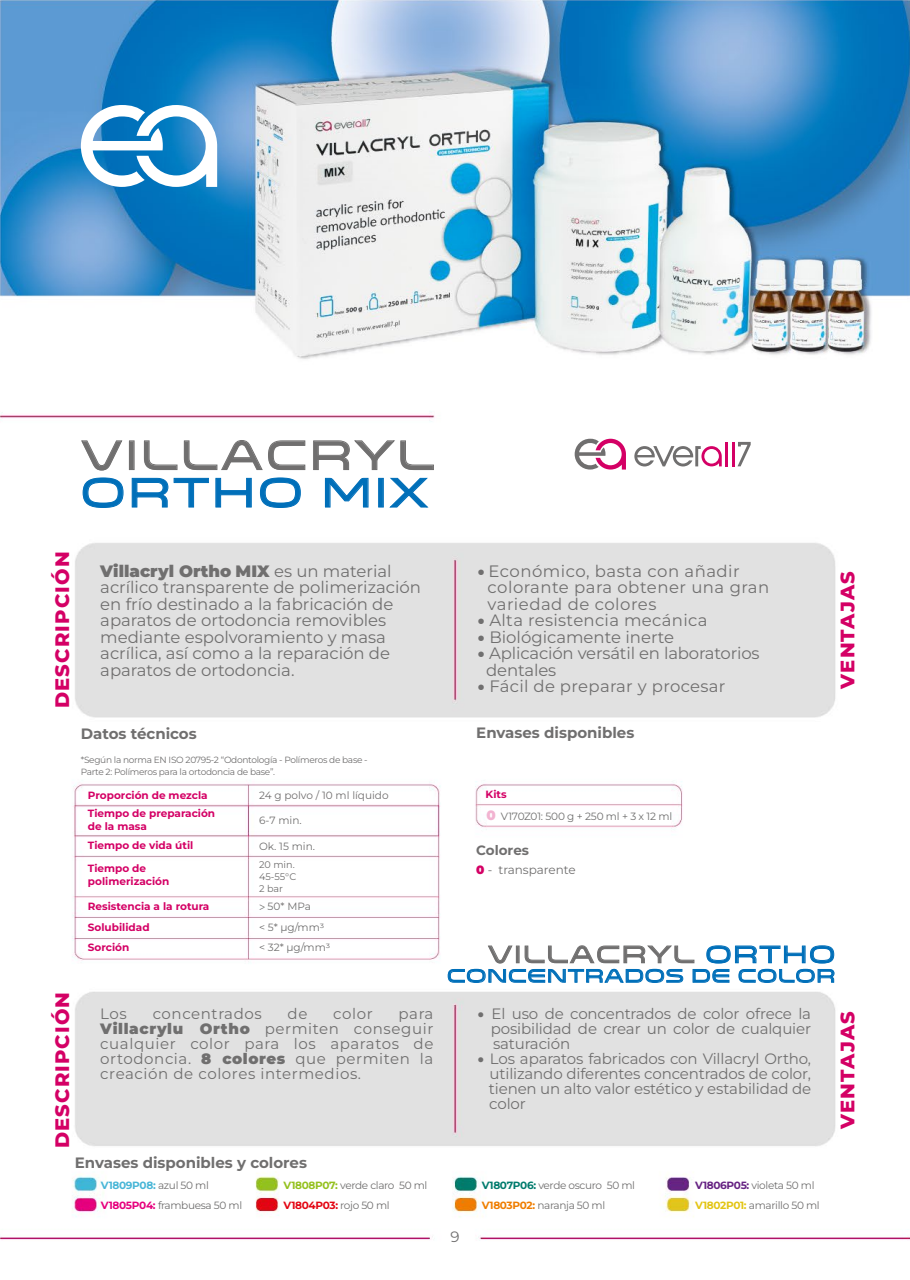
<style>
.page{position:relative;width:910px;height:1280px;background:#fff}
.page>*{position:absolute;margin:0;border:0;box-sizing:border-box;transform-origin:0 0}
.t1{font:42px "Venera 700";letter-spacing:.07em;color:#706f6f}
.t2{font:42px "Venera 700";letter-spacing:.07em;color:#006fb9}
.t3{font:24.45px "Venera 700";letter-spacing:.07em;color:#706f6f}
.t4{font:800 19.5px "Montserrat";letter-spacing:.06em;color:#d40065}
.t5{font:18.75px "Venera 700";letter-spacing:.05em;color:#006fb9}
.t6{font:16.5px/16.5px "Montserrat";color:#706f6f}
.t7{font:16.5px/16.5px "Montserrat";letter-spacing:.03em;color:#706f6f}
.t8{font:16.5px "Montserrat";letter-spacing:.02em;color:#706f6f}
.t9{font:15px/15px "Montserrat";letter-spacing:-.01em;color:#706f6f;text-align:justify}
.t10{font:700 15px "Montserrat";color:#706f6f}
.t11{font:15px "Montserrat";letter-spacing:.04em;color:#706f6f}
.t12{font:700 13.5px "Montserrat";color:#706f6f}
.t13{font:12px "Montserrat";color:#706f6f}
.t14{font:10.5px/21.9px "Montserrat";letter-spacing:-.03em;color:#706f6f}
.t15{font:700 10.5px/20.4px "Montserrat";color:#d40065}
.t16{font:10.5px/20.4px "Montserrat";color:#706f6f}
.t17{font:700 10.5px "Montserrat";letter-spacing:-.03em;color:#e30613}
.t18{font:700 10.5px "Montserrat";letter-spacing:-.03em;color:#49b6d7}
.t19{font:9.6px/12px "Montserrat";color:#706f6f}
.t20{font:9px/12px "Montserrat";letter-spacing:-.035em;color:#706f6f}
.s1{font-weight:900}
.s2{font-family:"Myriad Pro"}
.s3{font-weight:700;color:#d40065}
.s4{font-weight:900;font-size:13.5px;color:#d40065}
.s5{font-weight:900;color:#d40065}
.s6{color:#006fb9}
.s7{font-weight:400;color:#706f6f}
.s8{font-weight:700;color:#95c11f}
.s9{font-weight:700;color:#007b6d}
.s10{font-weight:700;color:#662383}
.s11{font-weight:700;color:#e6007d}
.s12{font-weight:700;color:#ef7d00}
.s13{font-weight:700;color:#e3c514}
</style>
<div class="page">
<img style="left:0;top:0;width:910px;height:1240px">
<svg style="left:80px;top:439px;width:43px;height:32px"></svg>
<div style="left:129px;top:440px;width:6px;height:30px;border:1px solid #706f6f"></div>
<svg style="left:143px;top:439px;width:163px;height:32px"></svg>
<svg style="left:313px;top:439px;width:121px;height:32px"></svg>
<svg style="left:82px;top:477px;width:42px;height:31px"></svg>
<svg style="left:131px;top:477px;width:78px;height:31px"></svg>
<svg style="left:215px;top:477px;width:37px;height:31px"></svg>
<svg style="left:259px;top:477px;width:42px;height:31px"></svg>
<svg style="left:324px;top:477px;width:45px;height:31px"></svg>
<div style="left:378px;top:478px;width:6px;height:30px;border:1px solid #006fb9"></div>
<svg style="left:388px;top:477px;width:41px;height:31px"></svg>
<svg style="left:448px;top:945px;width:387px;height:38px"></svg>
<svg style="left:575px;top:439px;width:51px;height:31px"></svg>
<hr style="left:725px;top:442px;width:3px;height:24px;background:#d40065">
<hr style="left:731px;top:442px;width:3px;height:24px;background:#d40065">
<svg style="left:737px;top:442px;width:14px;height:24px"></svg>
<svg style="left:634px;top:446px;width:88px;height:20px"></svg>
<svg style="left:81px;top:105px;width:136px;height:82px"></svg>
<h1 class="t1" style="left:81px;top:430px;width:355px">VILLACRYL</h1>
<h1 class="t2" style="left:81px;top:467px;width:348px">ORTHO MIX</h1>
<h3 class="t4" style="left:48px;top:708px;width:158px;rotate:-90deg">DESCRIPCIÓN</h3>
<h3 class="t4" style="left:48px;top:1148px;width:158px;rotate:-90deg">DESCRIPCIÓN</h3>
<p class="t6" style="left:100px;top:562px;width:322px"><span class="s1">Villacryl Ortho MIX</span> es un material acrílico transparente de polimerización en frío destinado a la fabricación de aparatos de ortodoncia removibles mediante espolvoramiento y masa acrílica, así como a la reparación de aparatos de ortodoncia.</p>
<p class="t7" style="left:488px;top:562px;width:283px;text-indent:-10px"><span class="s1">•</span> Económico, basta con añadir colorante para obtener una gran variedad de colores</p>
<p class="t8" style="left:478px;top:609px;width:231px"><span class="s1">•</span> Alta resistencia mecánica</p>
<p class="t6" style="left:478px;top:628px;width:198px"><span class="s1">•</span> Biológicamente inerte</p>
<p class="t6" style="left:486px;top:645px;width:275px;text-indent:-8px"><span class="s1">•</span> Aplicación versátil en laboratorios dentales</p>
<p class="t8" style="left:478px;top:675px;width:249px"><span class="s1">•</span> Fácil de preparar y procesar</p>
<p class="t10" style="left:81px;top:723px;width:117px">Datos técnicos</p>
<p class="t20" style="left:81px;top:754px;width:288px">*Según la norma EN ISO 20795-2 “Odontología - Polímeros de base -<br>Parte 2: Polímeros para la ortodoncia de base”.</p>
<p class="t10" style="left:476px;top:722px;width:160px">Envases disponibles</p>
<h3 class="t4" style="left:833px;top:688px;width:119px;rotate:-90deg">VENTAJAS</h3>
<p class="t15" style="left:88px;top:784px;width:121px">Proporción de mezcla</p>
<p class="t16" style="left:259px;top:784px;width:131px">24 g polvo / 10 ml líquido</p>
<p class="t15" style="left:88px;top:806px;width:129px;line-height:13.2px">Tiempo de preparación de la masa</p>
<p class="t14" style="left:259px;top:808px;width:44px">6-7 min.</p>
<p class="t14" style="left:259px;top:835px;width:57px">Ok. 15 min.</p>
<p class="t19" style="left:259px;top:858px;width:39px">20 min.<br>45-55°C<br>2 bar</p>
<p class="t16" style="left:259px;top:896px;width:73px"><span class="s2">&gt;</span> 50* MPa<br>&lt; 5* μg/mm3 &lt; 32* μg/mm3</p>
<p class="t15" style="left:88px;top:833px;width:107px;line-height:22.6px">Tiempo de vida útil<br>Tiempo de</p>
<p class="t15" style="left:88px;top:870px;width:83px">polimerización</p>
<p class="t15" style="left:88px;top:896px;width:123px">Resistencia a la rotura<br>Solubilidad<br>Sorción</p>
<p class="t14" style="left:486px;top:783px;width:188px"><span class="s3">Kits<br></span><span class="s4">0</span> V170Z01: 500 g + 250 ml + 3 x 12 ml</p>
<p class="t12" style="left:476px;top:840px;width:54px">Colores</p>
<p class="t13" style="left:476px;top:862px;width:101px"><span class="s5">0</span> - transparente</p>
<h2 class="t3" style="left:488px;top:940px;width:349px">VILLACRYL <span class="s6">ORTHO</span></h2>
<p class="t5" style="left:447px;top:964px;width:390px">CONCENTRADOS DE COLOR</p>
<p class="t9" style="left:100px;top:1006px;width:335px;text-indent:298px">para <span class="s1">Villacrylu Ortho</span> permiten conseguir cualquier color para los aparatos de ortodoncia. <span class="s1">8 colores</span> que permiten la creación de colores intermedios.</p>
<p class="t9" style="left:491px;top:1006px;width:322px;text-indent:-13px"><span class="s1">•</span> El uso de concentrados de color ofrece la posibilidad de crear un color de cualquier saturación</p>
<p class="t9" style="left:100px;top:1006px;width:28px">Los</p>
<p class="t11" style="left:153px;top:1004px;width:111px">concentrados</p>
<p class="t9" style="left:288px;top:1006px;width:21px">de</p>
<p class="t9" style="left:333px;top:1006px;width:41px">color</p>
<p class="t9" style="left:489px;top:1051px;width:324px;text-indent:-11px"><span class="s1">•</span> Los aparatos fabricados con Villacryl Ortho, utilizando diferentes concentrados de color, tienen un alto valor estético y estabilidad de color</p>
<h3 class="t4" style="left:833px;top:1129px;width:119px;rotate:-90deg">VENTAJAS</h3>
<p class="t10" style="left:75px;top:1152px;width:234px">Envases disponibles y colores</p>
<p class="t18" style="left:101px;top:1177px;width:109px">V1809P08: <span class="s7">azul 50 ml</span></p>
<p class="t14" style="left:284px;top:1173px;width:145px"><span class="s8">V1808P07:</span> verde claro 50 ml</p>
<p class="t14" style="left:482px;top:1173px;width:155px"><span class="s9">V1807P06:</span> verde oscuro 50 ml</p>
<p class="t14" style="left:695px;top:1173px;width:121px"><span class="s10">V1806P05:</span> violeta 50 ml</p>
<p class="t14" style="left:101px;top:1194px;width:143px"><span class="s11">V1805P04:</span> frambuesa 50 ml</p>
<p class="t17" style="left:284px;top:1197px;width:108px">V1804P03: <span class="s7">rojo 50 ml</span></p>
<p class="t14" style="left:482px;top:1194px;width:125px"><span class="s12">V1803P02:</span> naranja 50 ml</p>
<p class="t14" style="left:695px;top:1194px;width:126px"><span class="s13">V1802P01:</span> amarillo 50 ml</p>
<p class="t9" style="left:450px;top:1229px;width:11px">9</p>
</div>
